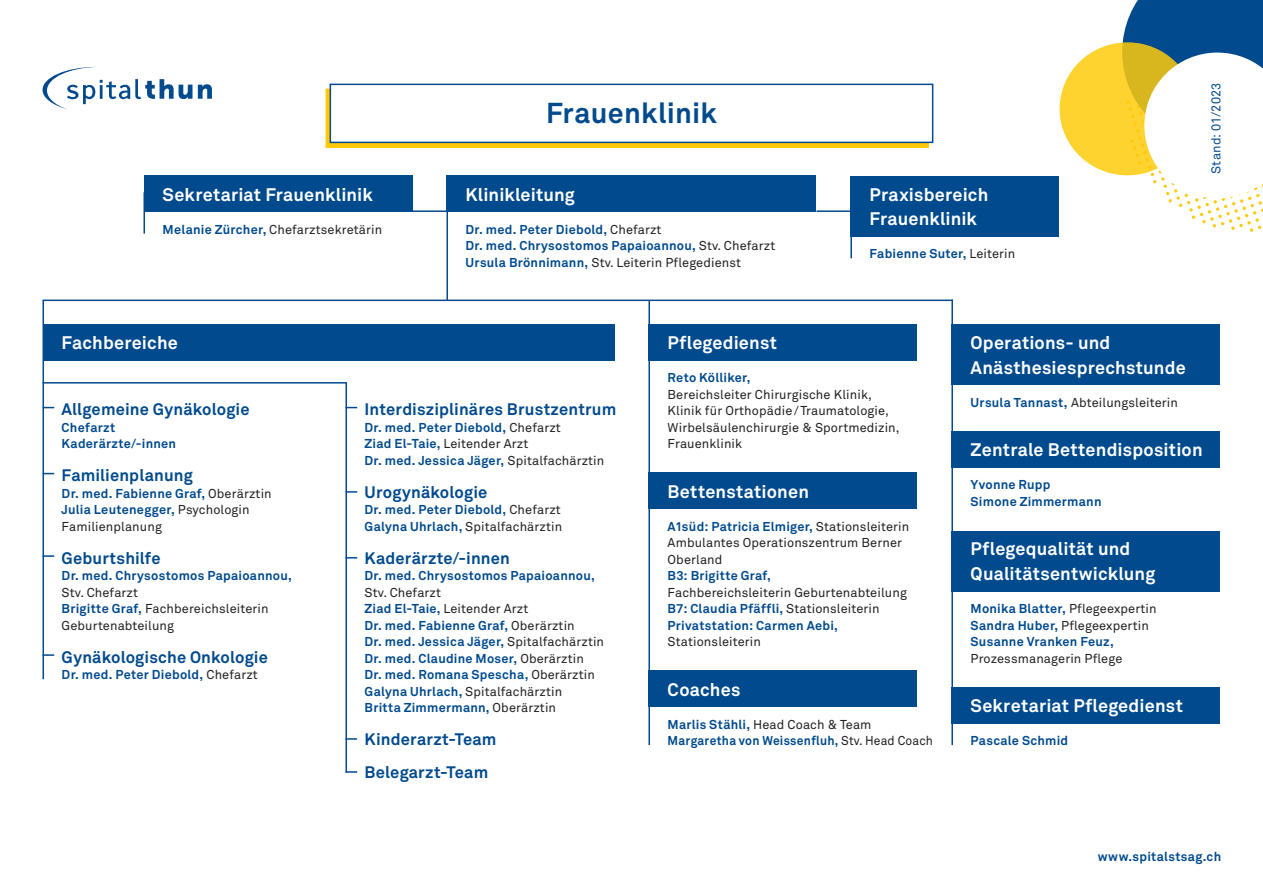
<style>
.page{position:relative;width:1263px;height:893px;background:#fff}
.page>*{position:absolute;margin:0;border:0;box-sizing:border-box;transform-origin:0 0}
.t1{font:700 28.5px "Akkurat";letter-spacing:.01em;color:#004a8d}
.t2{font:700 18px/24.8px "Akkurat";letter-spacing:.01em;color:#fff}
.t3{font:700 16.5px/33px "Akkurat";letter-spacing:.01em;color:#004a8d}
.t4{font:700 12.75px/16.5px "Akkurat";letter-spacing:.02em;color:#004a8d}
.t5{font:12.75px/16.5px "Akkurat";letter-spacing:.01em;color:#231f20}
.t6{font:12.75px "Akkurat";letter-spacing:.015em;color:#004a8d}
.s1{font-weight:700;color:#004a8d}
.s2{font-weight:400;color:#231f20}
</style>
<div class="page">
<svg style="left:198px;top:84px;width:14px;height:15px"></svg>
<svg style="left:43px;top:67px;width:149px;height:42px"></svg>
<div style="left:1060px;top:42px;width:135px;height:133px;background:#fed22f;border-radius:50%"></div>
<svg style="left:1122px;top:0;width:141px;height:232px"></svg>
<svg style="left:325px;top:89px;width:604px;height:59px;background:#f6c610"></svg>
<div style="left:330px;top:84px;width:603px;height:59px;background:#fff;border:2px solid #004a8d"></div>
<div style="left:850px;top:176px;width:209px;height:61px;background:#004a8d"></div>
<div style="left:446px;top:176px;width:370px;height:36px;background:#004a8d"></div>
<hr style="left:446px;top:176px;width:2px;height:125px;background:#004a8d">
<div style="left:144px;top:176px;width:268px;height:36px;background:#004a8d"></div>
<div style="left:43px;top:324px;width:571px;height:36px;background:#004a8d"></div>
<hr style="left:43px;top:300px;width:1px;height:379px;background:#004a8d">
<svg style="left:347px;top:491px;width:10px;height:2px"></svg>
<svg style="left:347px;top:557px;width:10px;height:2px"></svg>
<svg style="left:347px;top:738px;width:10px;height:2px"></svg>
<svg style="left:347px;top:771px;width:10px;height:2px"></svg>
<svg style="left:44px;top:555px;width:10px;height:2px"></svg>
<svg style="left:44px;top:654px;width:10px;height:2px"></svg>
<hr style="left:43px;top:300px;width:910px;height:1px;background:#004a8d">
<hr style="left:345px;top:382px;width:2px;height:391px;background:#004a8d">
<hr style="left:43px;top:382px;width:303px;height:2px;background:#004a8d">
<hr style="left:850px;top:201px;width:2px;height:57px;background:#004a8d">
<hr style="left:144px;top:192px;width:1px;height:42px;background:#004a8d">
<hr style="left:816px;top:210px;width:34px;height:2px;background:#004a8d">
<hr style="left:412px;top:210px;width:34px;height:2px;background:#004a8d">
<div style="left:951px;top:687px;width:269px;height:36px;background:#004a8d"></div>
<div style="left:648px;top:473px;width:269px;height:36px;background:#004a8d"></div>
<div style="left:648px;top:324px;width:269px;height:36px;background:#004a8d"></div>
<hr style="left:648px;top:300px;width:2px;height:445px;background:#004a8d">
<div style="left:951px;top:531px;width:269px;height:60px;background:#004a8d"></div>
<hr style="left:951px;top:300px;width:2px;height:445px;background:#004a8d">
<div style="left:648px;top:671px;width:269px;height:36px;background:#004a8d"></div>
<div style="left:951px;top:432px;width:269px;height:36px;background:#004a8d"></div>
<div style="left:951px;top:324px;width:269px;height:61px;background:#004a8d"></div>
<h2 class="t2" style="left:163px;top:182px;width:212px">Sekretariat Frauenklinik</h2>
<p class="t5" style="left:163px;top:221px;width:221px"><span class="s1">Melanie Zürcher,</span> Chefarztsekretärin</p>
<h1 class="t1" style="left:546px;top:95px;width:172px">Frauenklinik</h1>
<h2 class="t2" style="left:466px;top:182px;width:111px">Klinikleitung</h2>
<p class="t4" style="left:466px;top:221px;width:311px">Dr. med. Peter Diebold, <span class="s2">Chefarzt<br></span>Dr. med. Chrysostomos Papaioannou, <span class="s2">Stv. Chefarzt<br></span>Ursula Brönnimann, <span class="s2">Stv. Leiterin Pflegedienst</span></p>
<h2 class="t2" style="left:870px;top:182px;width:120px">Praxisbereich<br>Frauenklinik</h2>
<p class="t4" style="left:870px;top:246px;width:147px">Fabienne Suter, <span class="s2">Leiterin</span></p>
<p class="t6" style="left:1208px;top:174px;width:93px;rotate:-90deg">Stand: 01/2023</p>
<h2 class="t2" style="left:62px;top:330px;width:118px">Fachbereiche</h2>
<p class="t3" style="left:62px;top:393px;width:189px">Allgemeine Gynäkologie</p>
<p class="t4" style="left:62px;top:419px;width:116px">Chefarzt<br>Kaderärzte/-innen</p>
<p class="t3" style="left:62px;top:459px;width:133px">Familienplanung</p>
<p class="t4" style="left:62px;top:485px;width:212px">Dr. med. Fabienne Graf, <span class="s2">Oberärztin<br></span>Julia Leutenegger, <span class="s2">Psychologin<br>Familienplanung</span></p>
<p class="t3" style="left:62px;top:541px;width:100px">Geburtshilfe</p>
<p class="t4" style="left:62px;top:567px;width:232px">Dr. med. Chrysostomos Papaioannou,</p>
<p class="t5" style="left:62px;top:584px;width:208px">Stv. Chefarzt<br><span class="s1">Brigitte Graf,</span> Fachbereichsleiterin<br>Geburtenabteilung</p>
<p class="t3" style="left:62px;top:640px;width:208px">Gynäkologische Onkologie</p>
<p class="t4" style="left:62px;top:666px;width:198px">Dr. med. Peter Diebold, <span class="s2">Chefarzt</span></p>
<p class="t3" style="left:365px;top:393px;width:253px">Interdisziplinäres Brustzentrum</p>
<p class="t4" style="left:365px;top:419px;width:241px">Dr. med. Peter Diebold, <span class="s2">Chefarzt<br></span>Ziad El-Taie, <span class="s2">Leitender Arzt<br></span>Dr. med. Jessica Jäger, <span class="s2">Spitalfachärztin</span></p>
<p class="t3" style="left:365px;top:475px;width:124px">Urogynäkologie</p>
<p class="t4" style="left:365px;top:501px;width:199px">Dr. med. Peter Diebold, <span class="s2">Chefarzt<br></span>Galyna Uhrlach, <span class="s2">Spitalfachärztin</span></p>
<p class="t3" style="left:365px;top:541px;width:147px">Kaderärzte/-innen</p>
<p class="t4" style="left:365px;top:567px;width:232px">Dr. med. Chrysostomos Papaioannou,</p>
<p class="t4" style="left:365px;top:584px;width:241px"><span class="s2">Stv. Chefarzt<br></span>Ziad El-Taie, <span class="s2">Leitender Arzt<br></span>Dr. med. Fabienne Graf, <span class="s2">Oberärztin<br></span>Dr. med. Jessica Jäger, <span class="s2">Spitalfachärztin<br></span>Dr. med. Claudine Moser, <span class="s2">Oberärztin<br></span>Dr. med. Romana Spescha, <span class="s2">Oberärztin<br></span>Galyna Uhrlach, <span class="s2">Spitalfachärztin<br></span>Britta Zimmermann, <span class="s2">Oberärztin</span></p>
<p class="t3" style="left:365px;top:723px;width:133px">Kinderarzt-Team<br>Belegarzt-Team</p>
<h2 class="t2" style="left:668px;top:330px;width:111px">Pflegedienst</h2>
<p class="t4" style="left:668px;top:369px;width:84px">Reto Kölliker,</p>
<p class="t5" style="left:668px;top:386px;width:233px">Bereichsleiter Chirurgische Klinik, Klinik für Orthopädie/Traumatologie, Wirbelsäulenchirurgie &amp; Sportmedizin, Frauenklinik</p>
<h2 class="t2" style="left:668px;top:479px;width:143px">Bettenstationen</h2>
<p class="t5" style="left:668px;top:518px;width:243px"><span class="s1">A1süd: Patricia Elmiger,</span> Stationsleiterin<br>Ambulantes Operationszentrum Berner<br>Oberland</p>
<p class="t4" style="left:668px;top:567px;width:105px">B3: Brigitte Graf,</p>
<p class="t5" style="left:668px;top:584px;width:241px">Fachbereichsleiterin Geburtenabteilung<br><span class="s1">B7: Claudia Pfäffli,</span> Stationsleiterin<br><span class="s1">Privatstation: Carmen Aebi,</span></p>
<p class="t5" style="left:668px;top:634px;width:95px">Stationsleiterin</p>
<h2 class="t2" style="left:668px;top:677px;width:74px">Coaches</h2>
<p class="t4" style="left:668px;top:716px;width:267px">Marlis Stähli, <span class="s2">Head Coach &amp; Team<br></span>Margaretha von Weissenfluh, <span class="s2">Stv. Head Coach</span></p>
<h2 class="t2" style="left:971px;top:330px;width:217px">Operations- und<br>Anästhesiesprechstunde</h2>
<p class="t5" style="left:971px;top:394px;width:209px"><span class="s1">Ursula Tannast,</span> Abteilungsleiterin</p>
<h2 class="t2" style="left:971px;top:438px;width:234px">Zentrale Bettendisposition</h2>
<p class="t4" style="left:971px;top:477px;width:132px">Yvonne Rupp<br>Simone Zimmermann</p>
<h2 class="t2" style="left:971px;top:537px;width:186px">Pflegequalität und<br>Qualitätsentwicklung</h2>
<p class="t4" style="left:971px;top:600px;width:188px">Monika Blatter, <span class="s2">Pflegeexpertin<br></span>Sandra Huber, <span class="s2">Pflegeexpertin<br></span>Susanne Vranken Feuz,</p>
<p class="t5" style="left:971px;top:650px;width:153px">Prozessmanagerin Pflege</p>
<h2 class="t2" style="left:971px;top:693px;width:214px">Sekretariat Pflegedienst</h2>
<p class="t4" style="left:971px;top:732px;width:99px">Pascale Schmid</p>
<p class="t4" style="left:1098px;top:848px;width:125px">www.spitalstsag.ch</p>
</div>
